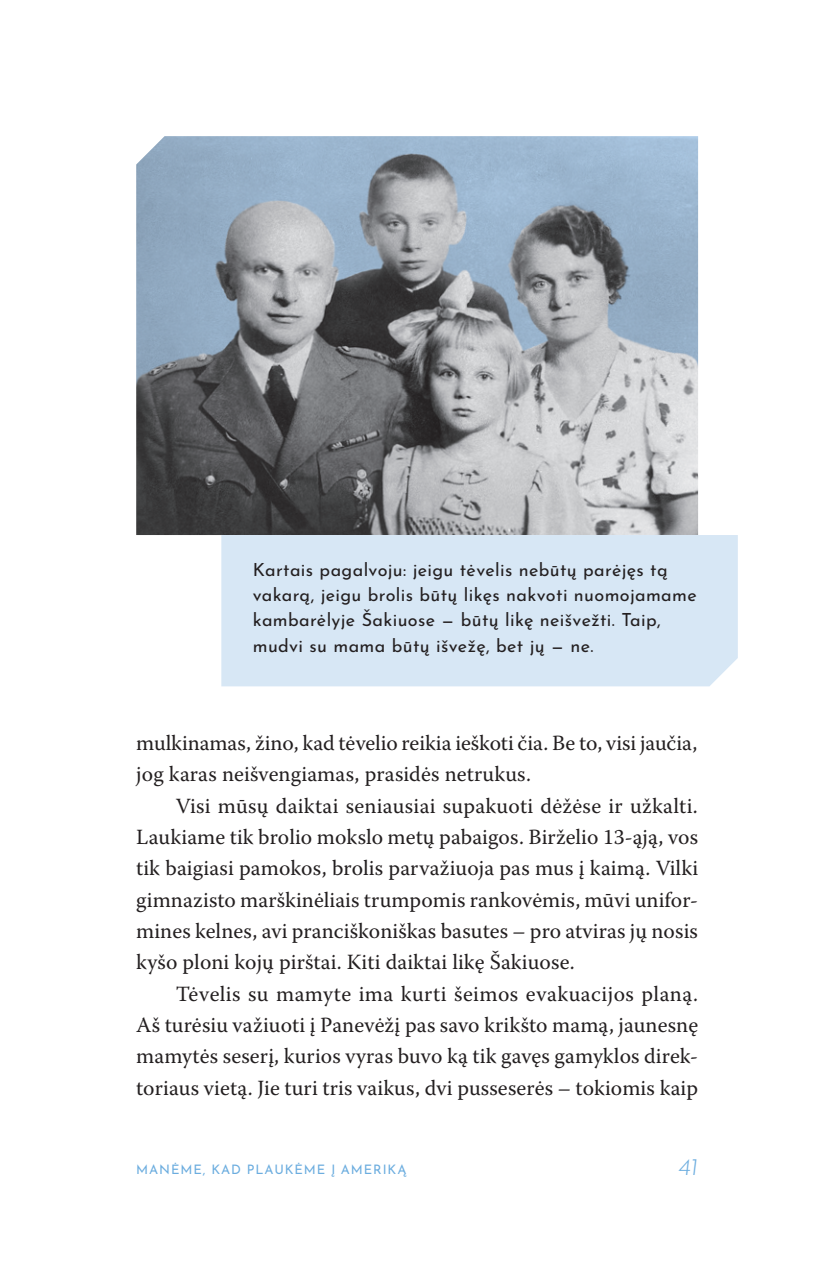
<style>
.page{position:relative;width:840px;height:1265px;background:#fff}
.page>*{position:absolute;margin:0;border:0;box-sizing:border-box;transform-origin:0 0}
.t1{font:italic 300 24px "Josefin Sans";color:#6caddf}
.t2{font:21.6px/31.4px "Warnock Pro";letter-spacing:.005em;color:#231f20;text-align:justify}
.t3{font:18px/25.2px "Josefin Sans";letter-spacing:.02em;color:#231f20}
.t4{font:13px "Josefin Sans";letter-spacing:.07em;color:#6caddf}
</style>
<div class="page">
<img style="left:136px;top:136px;width:561px;height:399px">
<div style="left:221px;top:535px;width:516px;height:151px;background:#d7e7f5"></div>
<p class="t3" style="left:253px;top:555px;width:445px">Kartais pagalvoju: jeigu tėvelis nebūtų parėjęs tą vakarą, jeigu brolis būtų likęs nakvoti nuomojamame kambarėlyje Šakiuose — būtų likę neišvežti. Taip, mudvi su mama būtų išvežę, bet jų — ne.</p>
<p class="t2" style="left:136px;top:727px;width:562px">mulkinamas, žino, kad tėvelio reikia ieškoti čia. Be to, visi jaučia, jog karas neišvengiamas, prasidės netrukus.</p>
<p class="t2" style="left:136px;top:789px;width:563px;text-indent:40px">Visi mūsų daiktai seniausiai supakuoti dėžėse ir užkalti.<br>Laukiame tik brolio mokslo metų pabaigos. Birželio 13-ąją, vos tik baigiasi pamokos, brolis parvažiuoja pas mus į kaimą. Vilki gimnazisto marškinėliais trumpomis rankovėmis, mūvi unifor&shy;mines kelnes, avi pranciškoniškas basutes – pro atviras jų nosis kyšo ploni kojų pirštai. Kiti daiktai likę Šakiuose.</p>
<p class="t2" style="left:136px;top:977px;width:563px;text-indent:40px">Tėvelis su mamyte ima kurti šeimos evakuacijos planą.<br>Aš turėsiu važiuoti į Panevėžį pas savo krikšto mamą, jaunesnę mamytės seserį, kurios vyras buvo ką tik gavęs gamyklos direk&shy;toriaus vietą. Jie turi tris vaikus, dvi pusseserės – tokiomis kaip</p>
<p class="t4" style="left:136px;top:1159px;width:271px">Manėm e, kad plaukėm e į Am eri ką</p>
<p class="t1" style="left:677px;top:1145px;width:22px">41</p>
</div>
